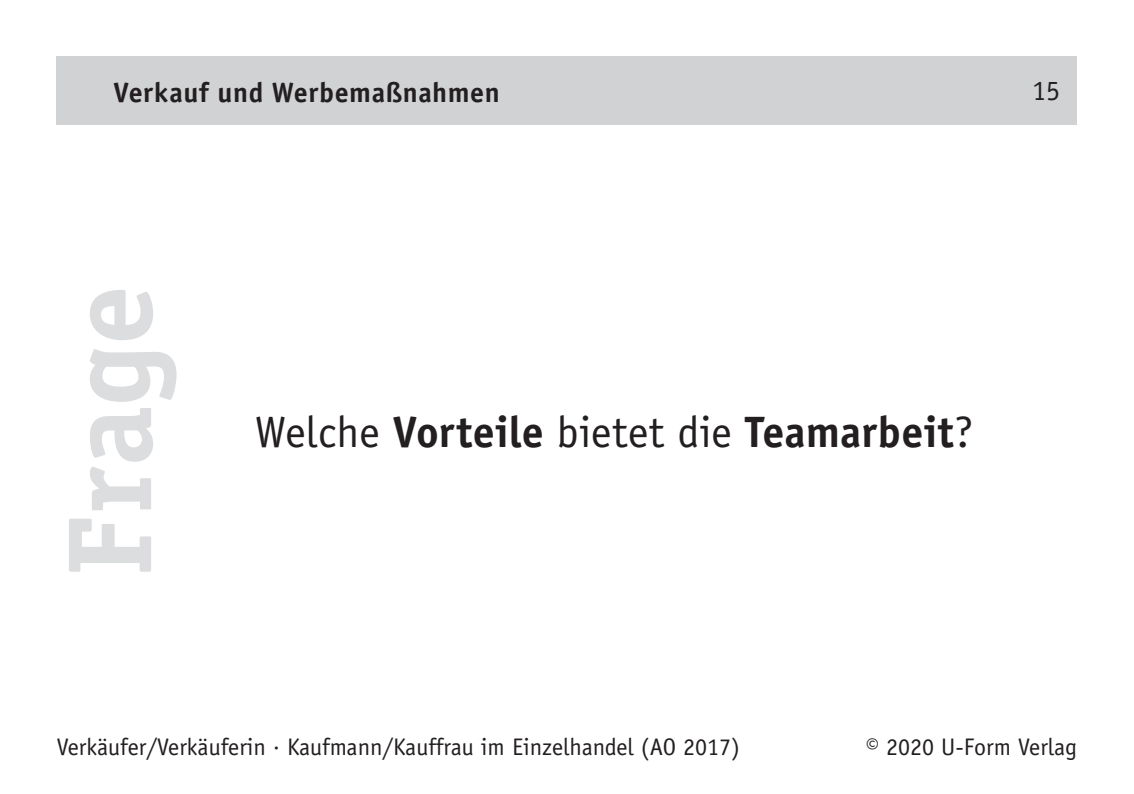
<style>
.page{position:relative;width:1134px;height:794px;background:#fff}
.page>*{position:absolute;margin:0;border:0;box-sizing:border-box;transform-origin:0 0}
.t1{font:700 120px "Officina Serif";color:#dcdddf}
.t2{font:700 44px "Officina Sans";color:#231f20}
.t3{font:700 28px "Officina Sans";letter-spacing:.02em;color:#231f20}
.t4{font:28px "Officina Sans";color:#231f20}
.t5{font:24px "Officina Sans";color:#231f20}
.s1{font-weight:400}
.s2{font-family:"Syntax"}
</style>
<div class="page">
<div style="left:57px;top:57px;width:1020px;height:68px;background:#d1d2d4"></div>
<p class="t3" style="left:113px;top:75px;width:388px">Verkauf und Werbemaßnahmen</p>
<p class="t4" style="left:1032px;top:74px;width:29px">15</p>
<h1 class="t1" style="left:35px;top:576px;width:292px;rotate:-90deg">Frage</h1>
<h2 class="t2" style="left:255px;top:405px;width:719px"><span class="s1">Welche</span> Vorteile <span class="s1">bietet die</span> Teamarbeit<span class="s1">?</span></h2>
<p class="t5" style="left:57px;top:733px;width:685px">Verkäufer/Verkäuferin <span class="s2">·</span> Kaufmann/Kauffrau im Einzelhandel (AO 2017)</p>
<p class="t5" style="left:866px;top:733px;width:213px">© 2020 U-Form Verlag</p>
</div>
